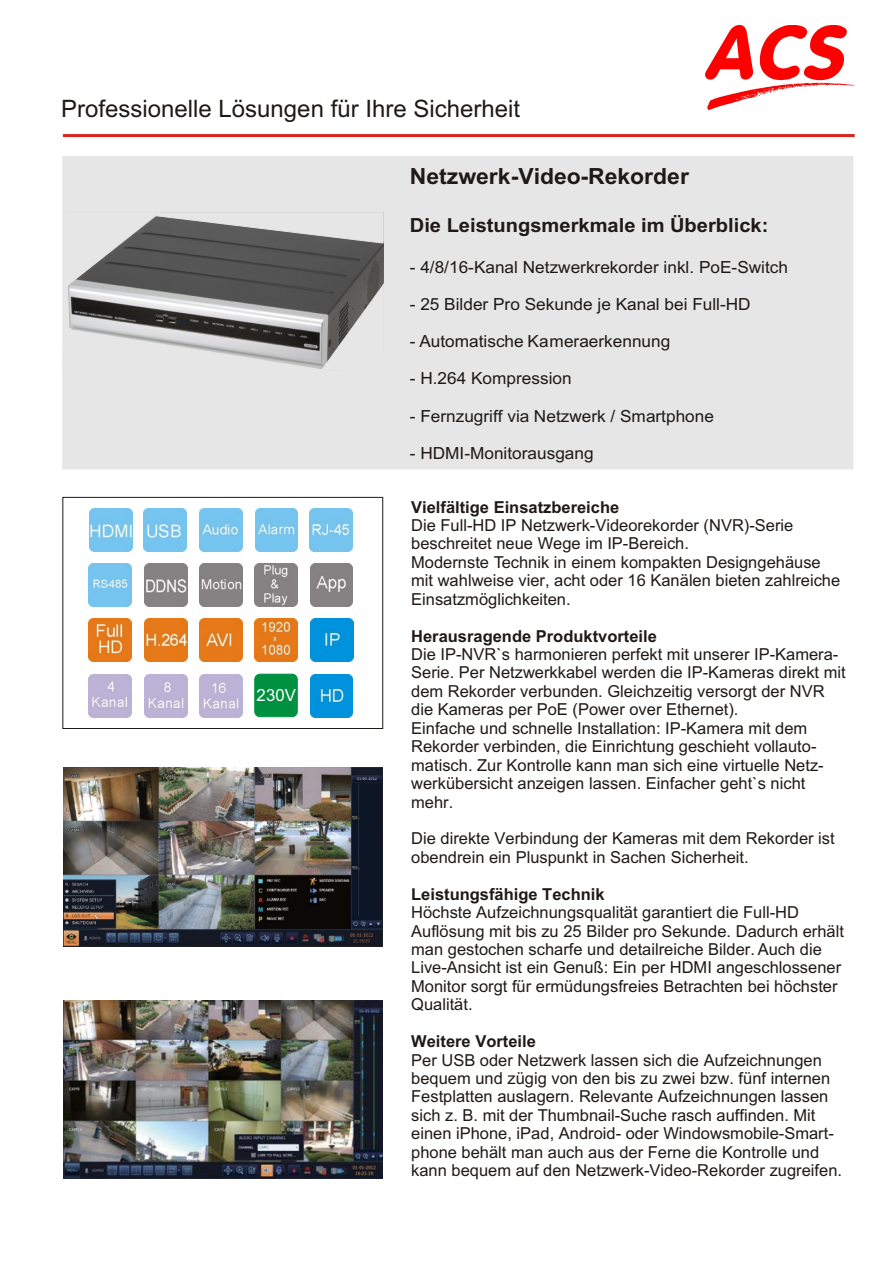
<style>
.page{position:relative;width:894px;height:1263px;background:#fff}
.page>*{position:absolute;margin:0;border:0;box-sizing:border-box;transform-origin:0 0}
.t1{font:24px "Arial";color:#1f1a17}
.t2{font:700 22.2px "Arial";color:#1f1a17}
.t3{font:700 19.5px "Arial";color:#1f1a17}
.t4{font:16.8px "Arial";color:#fff}
.t5{font:16.65px "Arial";color:#1f1a17}
.t6{font:16.5px/18.5px "Arial";color:#1f1a17}
.t7{font:700 16.5px "Arial";color:#1f1a17}
</style>
<div class="page">
<div style="left:63px;top:497px;width:320px;height:232px;background:#fff;border:1px solid #1f1a17"></div>
<div style="left:63px;top:156px;width:790px;height:313px;background:#e6e6e6"></div>
<hr style="left:63px;top:134px;width:792px;height:3px;background:#d9261c">
<img style="left:705px;top:25px;width:149px;height:85px">
<img style="left:64px;top:767px;width:319px;height:180px">
<img style="left:63px;top:1000px;width:320px;height:179px">
<svg style="left:63px;top:212px;width:321px;height:161px"></svg>
<div style="left:255px;top:674px;width:42px;height:43px;background:#009140;border:1px solid #009140;border-radius:5px"></div>
<img style="left:310px;top:674px;width:43px;height:43px">
<img style="left:310px;top:564px;width:43px;height:42px">
<img style="left:310px;top:619px;width:43px;height:43px">
<img style="left:89px;top:619px;width:43px;height:43px">
<img style="left:89px;top:508px;width:43px;height:43px">
<img style="left:144px;top:564px;width:43px;height:42px">
<img style="left:144px;top:508px;width:43px;height:43px">
<img style="left:200px;top:508px;width:43px;height:43px">
<img style="left:255px;top:508px;width:43px;height:43px">
<img style="left:199px;top:619px;width:43px;height:43px">
<img style="left:199px;top:564px;width:43px;height:42px">
<img style="left:255px;top:564px;width:43px;height:42px">
<img style="left:310px;top:508px;width:42px;height:43px">
<img style="left:144px;top:619px;width:43px;height:43px">
<img style="left:89px;top:674px;width:43px;height:43px">
<img style="left:144px;top:674px;width:43px;height:43px">
<img style="left:199px;top:674px;width:43px;height:43px">
<img style="left:89px;top:564px;width:43px;height:42px">
<img style="left:255px;top:619px;width:43px;height:43px">
<h1 class="t1" style="left:61px;top:100px;width:460px">Professionelle Lösungen für Ihre Sicherheit</h1>
<p class="t4" style="left:257px;top:689px;width:41px">230V</p>
<h2 class="t2" style="left:410px;top:168px;width:281px">Netzwerk-Video-Rekorder</h2>
<p class="t3" style="left:410px;top:217px;width:360px">Die Leistungsmerkmale im Überblick:</p>
<p class="t5" style="left:410px;top:260px;width:380px">- 4/8/16-Kanal Netzwerkrekorder inkl. PoE-Switch</p>
<p class="t5" style="left:410px;top:298px;width:342px">- 25 Bilder Pro Sekunde je Kanal bei Full-HD</p>
<p class="t5" style="left:410px;top:335px;width:262px">- Automatische Kameraerkennung</p>
<p class="t5" style="left:410px;top:372px;width:163px">- H.264 Kompression</p>
<p class="t5" style="left:410px;top:410px;width:306px">- Fernzugriff via Netzwerk / Smartphone</p>
<p class="t5" style="left:410px;top:447px;width:185px">- HDMI-Monitorausgang</p>
<p class="t7" style="left:411px;top:501px;width:210px">Vielfältige Einsatzbereiche</p>
<p class="t6" style="left:411px;top:518px;width:431px">Die Full-HD IP Netzwerk-Videorekorder (NVR)-Serie beschreitet neue Wege im IP-Bereich.<br>Modernste Technik in einem kompakten Designgehäuse mit wahlweise vier, acht oder 16 Kanälen bieten zahlreiche Einsatzmöglichkeiten.</p>
<p class="t7" style="left:411px;top:630px;width:247px">Herausragende Produktvorteile</p>
<p class="t6" style="left:411px;top:647px;width:436px">Die IP-NVR`s harmonieren perfekt mit unserer IP-Kamera-Serie. Per Netzwerkkabel werden die IP-Kameras direkt mit dem Rekorder verbunden. Gleichzeitig versorgt der NVR die Kameras per PoE (Power over Ethernet).<br>Einfache und schnelle Installation: IP-Kamera mit dem Rekorder verbinden, die Einrichtung geschieht vollauto&shy;matisch. Zur Kontrolle kann man sich eine virtuelle Netz&shy;werkübersicht anzeigen lassen. Einfacher geht`s nicht mehr.</p>
<p class="t6" style="left:411px;top:831px;width:425px">Die direkte Verbindung der Kameras mit dem Rekorder ist obendrein ein Pluspunkt in Sachen Sicherheit.</p>
<p class="t7" style="left:411px;top:888px;width:195px">Leistungsfähige Technik</p>
<p class="t6" style="left:411px;top:905px;width:434px">Höchste Aufzeichnungsqualität garantiert die Full-HD Auflösung mit bis zu 25 Bilder pro Sekunde. Dadurch erhält man gestochen scharfe und detailreiche Bilder. Auch die Live-Ansicht ist ein Genuß: Ein per HDMI angeschlossener Monitor sorgt für ermüdungsfreies Betrachten bei höchster Qualität.</p>
<p class="t7" style="left:411px;top:1035px;width:126px">Weitere Vorteile</p>
<p class="t6" style="left:411px;top:1052px;width:433px">Per USB oder Netzwerk lassen sich die Aufzeichnungen bequem und zügig von den bis zu zwei bzw. fünf internen Festplatten auslagern. Relevante Aufzeichnungen lassen sich z. B. mit der Thumbnail-Suche rasch auffinden. Mit einen iPhone, iPad, Android- oder Windowsmobile-Smart&shy;phone behält man auch aus der Ferne die Kontrolle und kann bequem auf den Netzwerk-Video-Rekorder zugreifen.</p>
</div>
